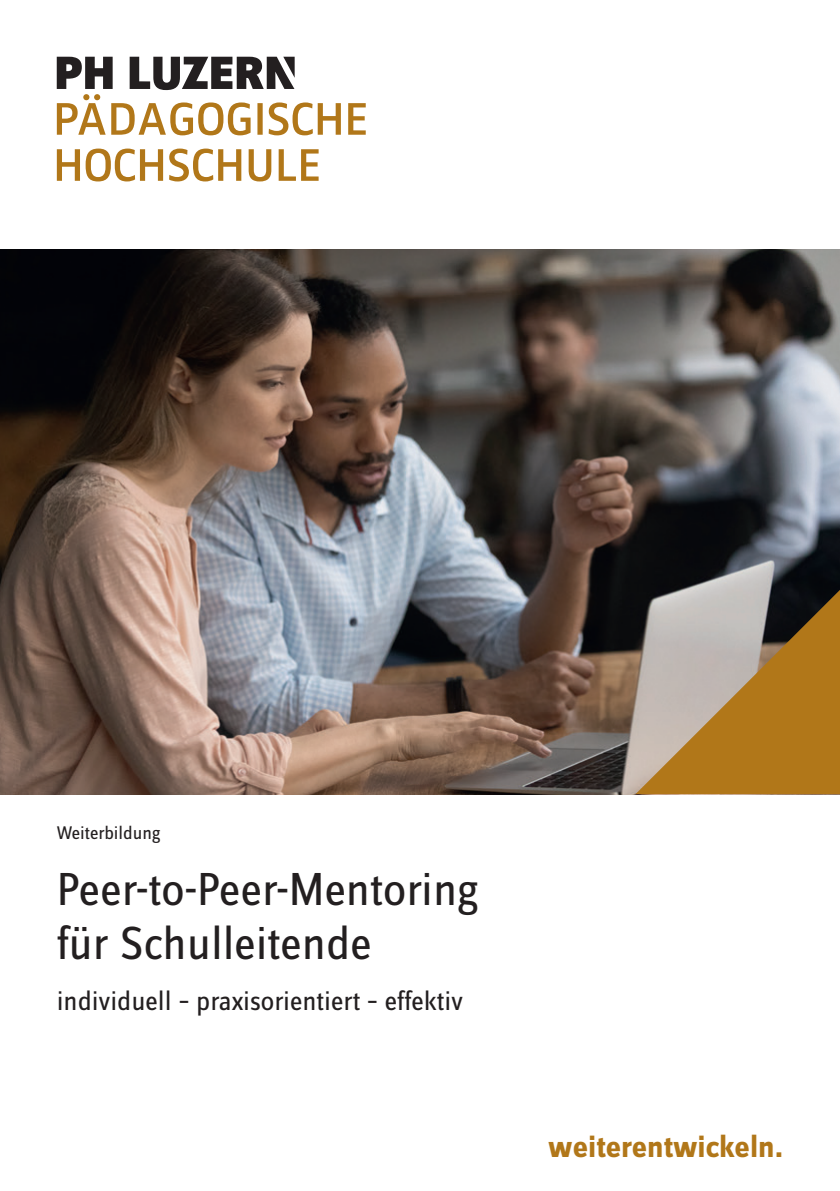
<style>
.page{position:relative;width:840px;height:1191px;background:#fff}
.page>*{position:absolute;margin:0;border:0;box-sizing:border-box;transform-origin:0 0}
.t1{font:48px/54px "Zine Sans Dis OT";color:#231f20}
.t2{font:700 32px "Zine Sans Dis OT";color:#b17719}
.t3{font:28px "Zine Sans Dis OT";color:#231f20}
.t4{font:19px "Zine Sans Dis OT";color:#231f20}
</style>
<div class="page">
<img style="left:0;top:249px;width:839px;height:545px">
<svg style="left:57px;top:149px;width:23px;height:32px"></svg>
<svg style="left:86px;top:149px;width:77px;height:32px"></svg>
<svg style="left:169px;top:149px;width:72px;height:32px"></svg>
<svg style="left:248px;top:149px;width:23px;height:32px"></svg>
<svg style="left:278px;top:149px;width:40px;height:32px"></svg>
<svg style="left:57px;top:57px;width:308px;height:78px"></svg>
<svg style="left:635px;top:590px;width:204px;height:204px;background:#aa8a5a"></svg>
<p class="t4" style="left:57px;top:824px;width:105px">Weiterbildung</p>
<p class="t1" style="left:57px;top:864px;width:422px">Peer-to-Peer-Mentoring für Schulleitende</p>
<p class="t3" style="left:57px;top:987px;width:407px">individuell – praxisorientiert – effektiv</p>
<p class="t2" style="left:548px;top:1130px;width:236px">weiterentwickeln.</p>
</div>
